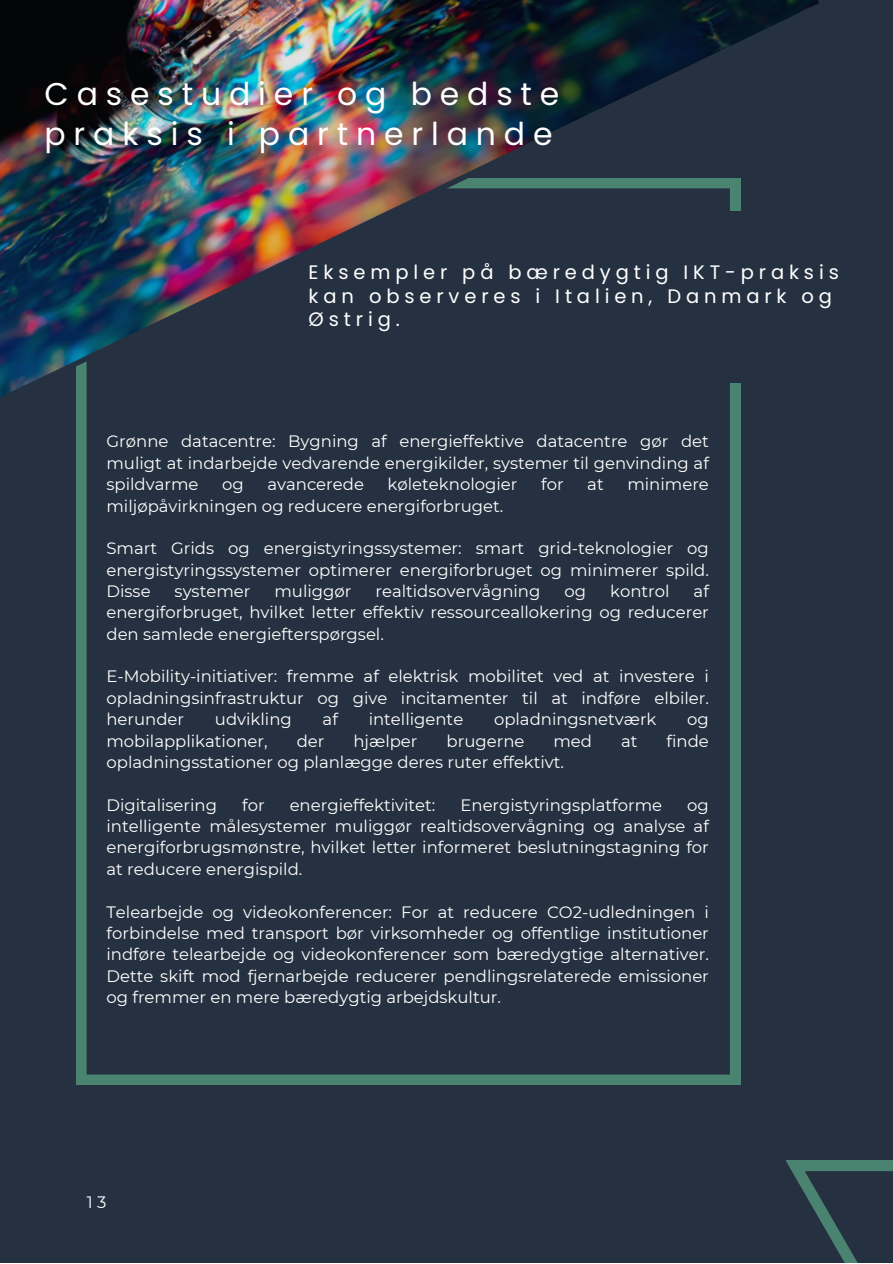
<style>
.page{position:relative;width:893px;height:1264px;background:#fff}
.page>*{position:absolute;margin:0;border:0;box-sizing:border-box;transform-origin:0 0}
.t1{font:31.5px/39.3px "Poppins";letter-spacing:.25em;color:#fff}
.t2{font:19.5px/23.5px "Poppins";letter-spacing:.25em;color:#fff}
.t3{font:16.5px/21.3px "Montserrat";color:#fff;text-align:justify}
</style>
<div class="page">
<div style="left:0;top:0;width:892px;height:1262px;background:#253140"></div>
<svg style="left:76px;top:533px;width:664px;height:551px"></svg>
<svg style="left:76px;top:446px;width:665px;height:87px"></svg>
<svg style="left:786px;top:1160px;width:106px;height:102px"></svg>
<img style="left:0;top:0;width:819px;height:446px">
<p class="t1" style="left:44px;top:75px;width:516px">Casestudier og bedste praksis i partnerlande</p>
<p class="t2" style="left:308px;top:260px;width:531px">Eksempler på bæredygtig IKT-praksis kan observeres i Italien, Danmark og<br>Østrig.</p>
<p class="t3" style="left:106px;top:431px;width:604px">Grønne datacentre: Bygning af energieffektive datacentre gør det muligt at indarbejde vedvarende energikilder, systemer til genvinding af spildvarme</p>
<p class="t3" style="left:222px;top:473px;width:23px">og</p>
<p class="t3" style="left:267px;top:473px;width:98px">avancerede</p>
<p class="t3" style="left:387px;top:473px;width:131px">køleteknologier</p>
<p class="t3" style="left:541px;top:473px;width:24px">for</p>
<p class="t3" style="left:587px;top:473px;width:18px">at</p>
<p class="t3" style="left:627px;top:473px;width:83px">minimere</p>
<p class="t3" style="left:106px;top:495px;width:398px">miljøpåvirkningen og reducere energiforbruget.</p>
<p class="t3" style="left:106px;top:537px;width:604px">Smart Grids og energistyringssystemer: smart grid-teknologier og energistyringssystemer optimerer energiforbruget og minimerer spild.<br>Disse</p>
<p class="t3" style="left:175px;top:580px;width:77px">systemer</p>
<p class="t3" style="left:274px;top:580px;width:78px">muliggør</p>
<p class="t3" style="left:375px;top:580px;width:166px">realtidsovervågning</p>
<p class="t3" style="left:564px;top:580px;width:23px">og</p>
<p class="t3" style="left:610px;top:580px;width:61px">kontrol</p>
<p class="t3" style="left:106px;top:580px;width:604px;text-indent:587px">af energiforbruget, hvilket letter effektiv ressourceallokering og reducerer den samlede energiefterspørgsel.</p>
<p class="t3" style="left:106px;top:666px;width:604px">E-Mobility-initiativer: fremme af elektrisk mobilitet ved at investere i opladningsinfrastruktur og give incitamenter til at indføre elbiler. herunder</p>
<p class="t3" style="left:215px;top:708px;width:78px">udvikling</p>
<p class="t3" style="left:322px;top:708px;width:17px">af</p>
<p class="t3" style="left:368px;top:708px;width:96px">intelligente</p>
<p class="t3" style="left:494px;top:708px;width:164px">opladningsnetværk</p>
<p class="t3" style="left:687px;top:708px;width:23px">og</p>
<p class="t3" style="left:106px;top:730px;width:163px">mobilapplikationer,</p>
<p class="t3" style="left:296px;top:730px;width:29px">der</p>
<p class="t3" style="left:353px;top:730px;width:66px">hjælper</p>
<p class="t3" style="left:446px;top:730px;width:79px">brugerne</p>
<p class="t3" style="left:553px;top:730px;width:40px">med</p>
<p class="t3" style="left:621px;top:730px;width:18px">at</p>
<p class="t3" style="left:666px;top:730px;width:44px">finde</p>
<p class="t3" style="left:106px;top:751px;width:459px">opladningsstationer og planlægge deres ruter effektivt.</p>
<p class="t3" style="left:106px;top:794px;width:112px">Digitalisering</p>
<p class="t3" style="left:242px;top:794px;width:24px">for</p>
<p class="t3" style="left:290px;top:794px;width:147px">energieffektivitet:</p>
<p class="t3" style="left:460px;top:794px;width:203px">Energistyringsplatforme</p>
<p class="t3" style="left:106px;top:794px;width:604px;text-indent:580px">og intelligente målesystemer muliggør realtidsovervågning og analyse af energiforbrugsmønstre, hvilket letter informeret beslutningstagning for at reducere energispild.</p>
<p class="t3" style="left:106px;top:901px;width:604px">Telearbejde og videokonferencer: For at reducere CO2-udledningen i forbindelse med transport bør virksomheder og offentlige institutioner indføre telearbejde og videokonferencer som bæredygtige alternativer.<br>Dette skift mod fjernarbejde reducerer pendlingsrelaterede emissioner og fremmer en mere bæredygtig arbejdskultur.</p>
<p class="t3" style="left:87px;top:1190px;width:21px">1 3</p>
</div>
